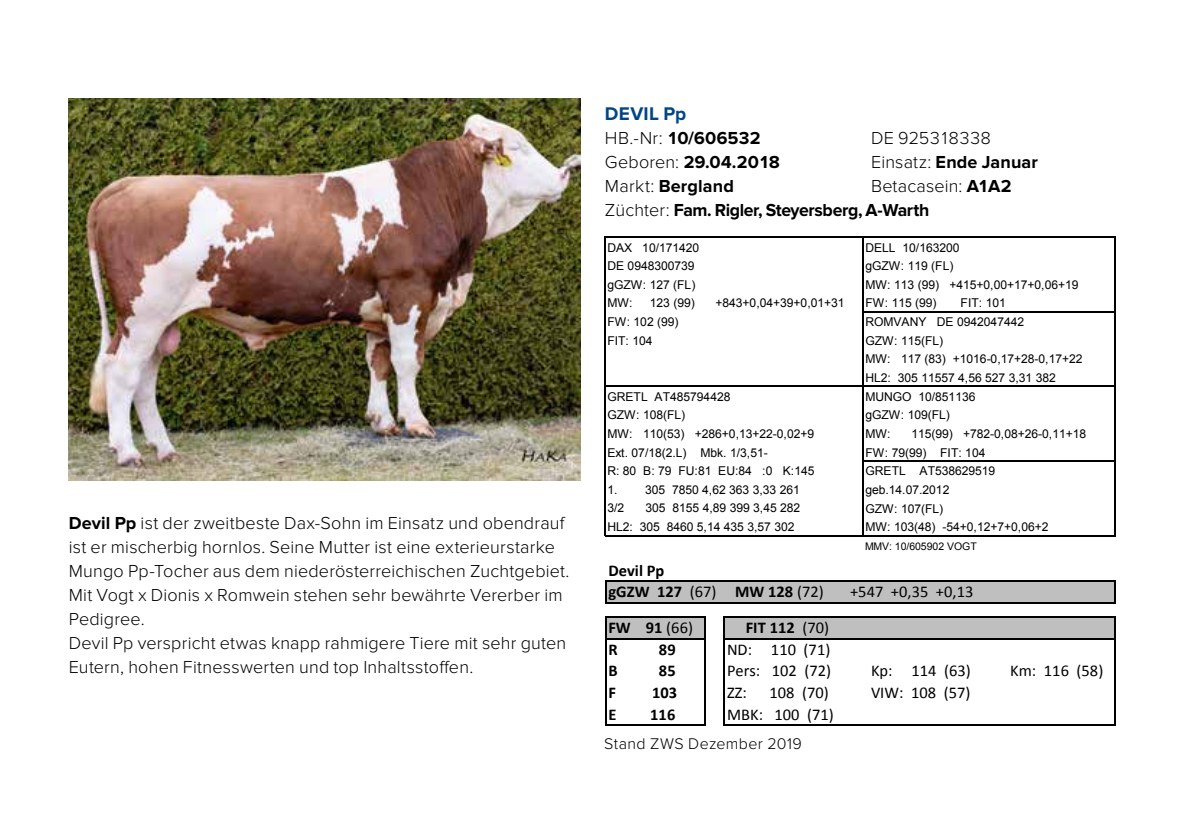
<style>
.page{position:relative;width:1191px;height:840px;background:#fff}
.page>*{position:absolute;margin:0;border:0;box-sizing:border-box;transform-origin:0 0}
.t1{font:700 19px "Proxima Nova";letter-spacing:.01em;color:#004587}
.t2{font:300 18px/24px "Proxima Nova";letter-spacing:.01em;color:#000}
.t3{font:700 18px/24px "Proxima Nova";letter-spacing:-.015em;color:#000}
.t4{font:700 18px "Proxima Nova";letter-spacing:.01em;color:#000}
.t5{font:16.4px "Calibri";letter-spacing:.005em;color:#000}
.t6{font:700 16.4px/21.4px "Calibri";letter-spacing:.005em;color:#000}
.t7{font:300 16px "Proxima Nova";letter-spacing:.025em;color:#000}
.t8{font:12.2px/18.6px "Arial";letter-spacing:-.005em;color:#000}
.t9{font:10.4px "Arial";letter-spacing:-.005em;color:#000}
.s1{font-weight:700}
.s2{font-weight:300}
.s3{font-weight:400}
</style>
<div class="page">
<img style="left:69px;top:98px;width:511px;height:382px">
<hr style="left:604px;top:236px;width:1px;height:300px;background:#000">
<hr style="left:862px;top:238px;width:1px;height:298px;background:#000">
<hr style="left:1114px;top:238px;width:1px;height:298px;background:#000">
<hr style="left:605px;top:236px;width:510px;height:2px;background:#000">
<hr style="left:863px;top:311px;width:252px;height:1px;background:#000">
<hr style="left:605px;top:385px;width:510px;height:2px;background:#000">
<hr style="left:863px;top:460px;width:252px;height:1px;background:#000">
<hr style="left:605px;top:534px;width:510px;height:2px;background:#000">
<div style="left:606px;top:581px;width:509px;height:22px;background:#bfbfbf"></div>
<div style="left:606px;top:616px;width:99px;height:22px;background:#bfbfbf"></div>
<div style="left:724px;top:616px;width:391px;height:22px;background:#bfbfbf"></div>
<svg style="left:605px;top:580px;width:1px;height:23px"></svg>
<hr style="left:606px;top:616px;width:100px;height:1px;background:#000">
<svg style="left:1114px;top:581px;width:1px;height:21px"></svg>
<hr style="left:606px;top:637px;width:100px;height:2px;background:#000">
<hr style="left:606px;top:724px;width:100px;height:1px;background:#000">
<hr style="left:605px;top:616px;width:1px;height:109px;background:#000">
<hr style="left:1114px;top:617px;width:1px;height:108px;background:#000">
<hr style="left:704px;top:617px;width:2px;height:108px;background:#000">
<hr style="left:723px;top:616px;width:2px;height:109px;background:#000">
<hr style="left:606px;top:580px;width:509px;height:1px;background:#000">
<hr style="left:606px;top:602px;width:509px;height:1px;background:#000">
<hr style="left:725px;top:616px;width:390px;height:1px;background:#000">
<hr style="left:725px;top:637px;width:390px;height:2px;background:#000">
<hr style="left:725px;top:724px;width:390px;height:1px;background:#000">
<p class="t2" style="left:69px;top:510px;width:502px"><span class="s1">Devil Pp</span> ist der zweitbeste Dax-Sohn im Einsatz und obendrauf ist er mischerbig hornlos. Seine Mutter ist eine exterieurstarke Mungo Pp-Tocher aus dem niederösterreichischen Zuchtgebiet.<br>Mit Vogt x Dionis x Romwein stehen sehr bewährte Vererber im Pedigree.<br>Devil Pp verspricht etwas knapp rahmigere Tiere mit sehr guten Eutern, hohen Fitnesswerten und top Inhaltsstoffen.</p>
<h1 class="t1" style="left:605px;top:103px;width:83px">DEVIL Pp</h1>
<h2 class="t3" style="left:605px;top:126px;width:157px"><span class="s2">HB.-Nr:</span> 10/606532</h2>
<h2 class="t2" style="left:871px;top:126px;width:121px">DE 925318338</h2>
<h2 class="t3" style="left:605px;top:150px;width:176px"><span class="s2">Geboren:</span> 29.04.2018</h2>
<h2 class="t4" style="left:871px;top:152px;width:168px"><span class="s2">Einsatz:</span> Ende Januar</h2>
<h2 class="t4" style="left:605px;top:176px;width:130px"><span class="s2">Markt:</span> Bergland</h2>
<h2 class="t3" style="left:605px;top:174px;width:408px;text-indent:266px"><span class="s2">Betacasein:</span> A1A2<br><span class="s2">Züchter:</span> Fam. Rigler, Steyersberg, A-Warth</h2>
<p class="t8" style="left:607px;top:238px;width:93px">DAX 10/171420</p>
<p class="t8" style="left:865px;top:238px;width:96px">DELL 10/163200</p>
<p class="t8" style="left:607px;top:256px;width:89px">DE 0948300739</p>
<p class="t8" style="left:865px;top:256px;width:89px">gGZW: 119 (FL)</p>
<p class="t8" style="left:607px;top:275px;width:89px">gGZW: 127 (FL)</p>
<p class="t8" style="left:865px;top:275px;width:215px">MW: 113 (99) +415+0,00+17+0,06+19</p>
<p class="t8" style="left:607px;top:294px;width:27px">MW:</p>
<p class="t8" style="left:650px;top:294px;width:46px">123 (99)</p>
<p class="t8" style="left:715px;top:294px;width:131px">+843+0,04+39+0,01+31</p>
<p class="t8" style="left:865px;top:294px;width:73px">FW: 115 (99)</p>
<p class="t8" style="left:960px;top:294px;width:47px">FIT: 101</p>
<p class="t8" style="left:607px;top:312px;width:73px">FW: 102 (99)</p>
<p class="t8" style="left:865px;top:312px;width:160px">ROMVANY DE 0942047442</p>
<p class="t8" style="left:607px;top:331px;width:47px">FIT: 104</p>
<p class="t8" style="left:865px;top:331px;width:219px">GZW: 115(FL)<br>MW: 117 (83) +1016-0,17+28-0,17+22<br>HL2: 305 11557 4,56 527 3,31 382</p>
<p class="t8" style="left:607px;top:387px;width:125px">GRETL AT485794428</p>
<p class="t8" style="left:865px;top:387px;width:112px">MUNGO 10/851136</p>
<p class="t8" style="left:607px;top:405px;width:79px">GZW: 108(FL)</p>
<p class="t8" style="left:865px;top:405px;width:86px">gGZW: 109(FL)</p>
<p class="t8" style="left:607px;top:424px;width:208px">MW: 110(53) +286+0,13+22-0,02+9</p>
<p class="t8" style="left:865px;top:424px;width:27px">MW:</p>
<p class="t8" style="left:911px;top:424px;width:176px">115(99) +782-0,08+26-0,11+18</p>
<p class="t8" style="left:607px;top:443px;width:162px">Ext. 07/18(2.L) Mbk. 1/3,51-</p>
<p class="t8" style="left:865px;top:443px;width:121px">FW: 79(99) FIT: 104</p>
<p class="t8" style="left:607px;top:461px;width:209px">R: 80 B: 79 FU:81 EU:84 :0 K:145</p>
<p class="t8" style="left:865px;top:461px;width:131px">GRETL AT538629519</p>
<p class="t8" style="left:607px;top:480px;width:194px">1. 305 7850 4,62 363 3,33 261</p>
<p class="t8" style="left:865px;top:480px;width:85px">geb.14.07.2012</p>
<p class="t8" style="left:607px;top:498px;width:18px">3/2</p>
<p class="t8" style="left:645px;top:498px;width:156px">305 8155 4,89 399 3,45 282</p>
<p class="t8" style="left:865px;top:499px;width:79px">GZW: 107(FL)</p>
<p class="t8" style="left:607px;top:517px;width:189px">HL2: 305 8460 5,14 435 3,57 302</p>
<p class="t8" style="left:865px;top:517px;width:185px">MW: 103(48) -54+0,12+7+0,06+2</p>
<p class="t9" style="left:865px;top:539px;width:113px">MMV: 10/605902 VOGT</p>
<h3 class="t6" style="left:608px;top:559px;width:217px">Devil Pp<br>gGZW 127 <span class="s3">(67)</span> MW 128 <span class="s3">(72)</span></h3>
<h3 class="t5" style="left:850px;top:581px;width:125px">+547 +0,35 +0,13</h3>
<h3 class="t6" style="left:608px;top:616px;width:86px">FW 91 <span class="s3">(66)</span></h3>
<h3 class="t6" style="left:746px;top:616px;width:85px">FIT 112 <span class="s3">(70)</span></h3>
<h3 class="t6" style="left:608px;top:638px;width:11px">R</h3>
<h3 class="t6" style="left:659px;top:638px;width:18px">89</h3>
<h3 class="t5" style="left:727px;top:638px;width:105px">ND: 110 (71)</h3>
<h3 class="t6" style="left:608px;top:660px;width:11px">B</h3>
<h3 class="t6" style="left:659px;top:660px;width:18px">85</h3>
<h3 class="t5" style="left:727px;top:660px;width:106px">Pers: 102 (72)</h3>
<h3 class="t5" style="left:871px;top:660px;width:101px">Kp: 114 (63)</h3>
<h3 class="t5" style="left:1010px;top:660px;width:95px">Km: 116 (58)</h3>
<h3 class="t6" style="left:608px;top:681px;width:9px">F</h3>
<h3 class="t6" style="left:652px;top:681px;width:27px">103</h3>
<h3 class="t5" style="left:727px;top:682px;width:21px">ZZ:</h3>
<h3 class="t5" style="left:769px;top:682px;width:61px">108 (70)</h3>
<h3 class="t5" style="left:871px;top:682px;width:101px">VIW: 108 (57)</h3>
<h3 class="t6" style="left:608px;top:703px;width:10px">E</h3>
<h3 class="t6" style="left:650px;top:703px;width:27px">116</h3>
<h3 class="t5" style="left:727px;top:703px;width:108px">MBK: 100 (71)</h3>
<h3 class="t7" style="left:604px;top:734px;width:199px">Stand ZWS Dezember 2019</h3>
</div>
